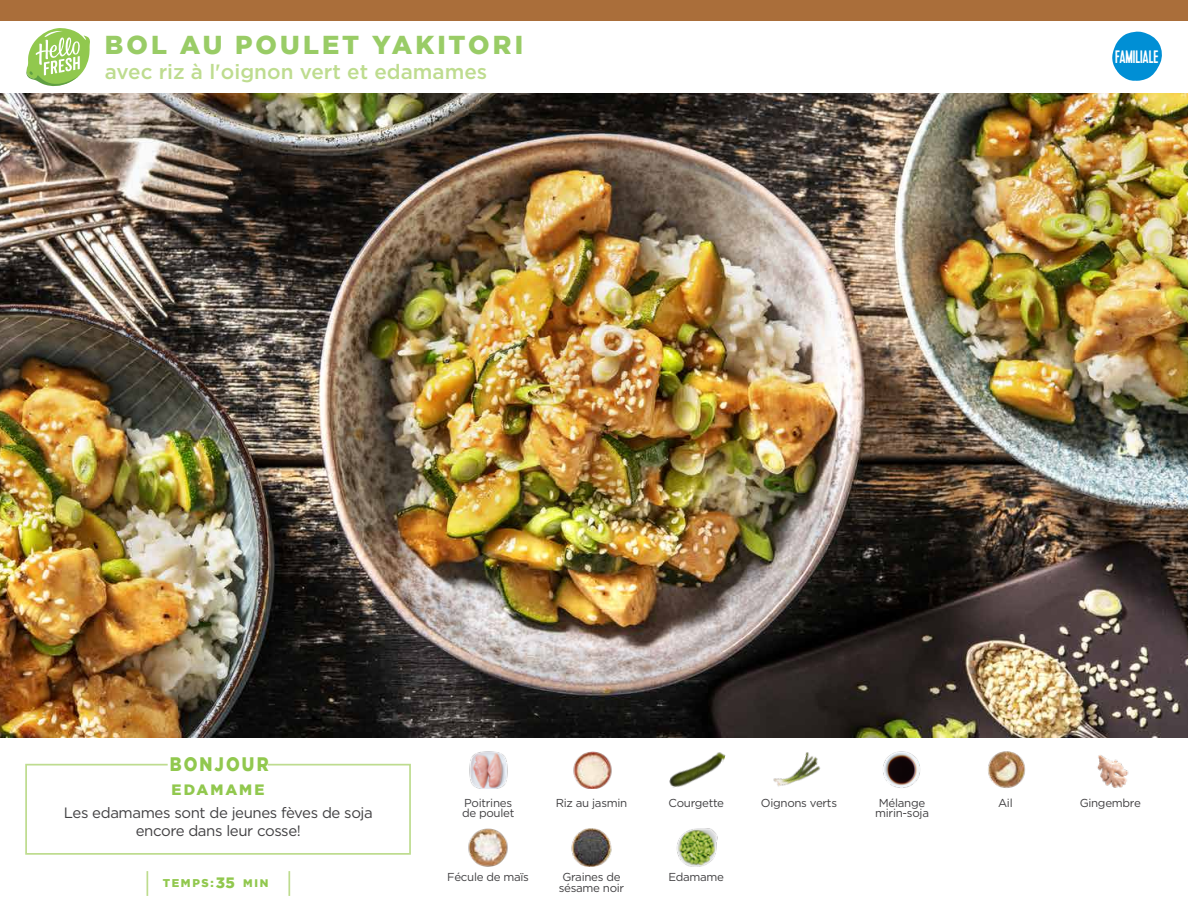
<style>
.page{position:relative;width:1188px;height:918px;background:#fff}
.page>*{position:absolute;margin:0;border:0;box-sizing:border-box;transform-origin:0 0}
.t1{font:900 25.8px "Gotham";letter-spacing:.12em;color:#9c6}
.t2{font:500 20.7px "Gotham";color:#bedc8f}
.t3{font:900 19.5px "Gotham";letter-spacing:.125em;color:#91c84e;scale:.85 1}
.t4{font:18px "Kapra";letter-spacing:-.005em;color:#fff;scale:.9 1}
.t5{font:15px/18px "Gotham";letter-spacing:-.025em;color:#414042;text-align:center}
.t6{font:900 15px "Gotham";letter-spacing:.125em;color:#91c84e}
.t7{font:11.55px/10.5px "Gotham";letter-spacing:-.025em;color:#414042;text-align:center}
.t8{font:900 11.25px "Gotham";letter-spacing:.145em;color:#91c84e}
.s1{font-size:15px}
.s2{font-size:10.95px}
</style>
<div class="page">
<img style="left:0;top:93px;width:1188px;height:644px">
<svg style="left:25px;top:763px;width:386px;height:92px"></svg>
<img style="left:469px;top:751px;width:39px;height:38px">
<img style="left:573px;top:751px;width:39px;height:38px">
<img style="left:468px;top:828px;width:40px;height:38px">
<img style="left:571px;top:828px;width:41px;height:38px">
<img style="left:676px;top:828px;width:42px;height:38px">
<img style="left:669px;top:752px;width:57px;height:36px">
<img style="left:773px;top:752px;width:48px;height:35px">
<img style="left:883px;top:751px;width:37px;height:37px">
<img style="left:988px;top:751px;width:38px;height:37px">
<img style="left:1097px;top:755px;width:32px;height:33px">
<svg style="left:1112px;top:31px;width:50px;height:50px"></svg>
<div style="left:1115px;top:50px;width:44px;height:15px;background:#008fd5"></div>
<div style="left:0;top:0;width:1188px;height:21px;background:#aa6e3a"></div>
<svg style="left:147px;top:871px;width:1px;height:25px"></svg>
<hr style="left:288px;top:871px;width:2px;height:25px;background:#bedc8f">
<svg style="left:26px;top:28px;width:64px;height:59px"></svg>
<h1 class="t1" style="left:105px;top:30px;width:420px">BOL AU POULET YAKITORI</h1>
<h2 class="t2" style="left:105px;top:58px;width:384px">avec riz à l'oignon vert et edamames</h2>
<h3 class="t4" style="left:1115px;top:46px;width:50px">FAMILIALE</h3>
<h3 class="t3" style="left:170px;top:752px;width:118px">BONJOUR</h3>
<p class="t6" style="left:172px;top:781px;width:94px">EDAMAME</p>
<p class="t5" style="left:64px;top:803px;width:311px">Les edamames sont de jeunes fèves de soja encore dans leur cosse!</p>
<p class="t8" style="left:163px;top:877px;width:107px">TEMPS:<span class="s1">35</span> <span class="s2">MIN</span></p>
<p class="t7" style="left:462px;top:797px;width:54px;text-align:left">Poitrines de poulet</p>
<p class="t7" style="left:447px;top:872px;width:83px">Fécule de maïs</p>
<p class="t7" style="left:556px;top:797px;width:73px">Riz au jasmin</p>
<p class="t7" style="left:761px;top:797px;width:78px">Oignons verts</p>
<p class="t7" style="left:669px;top:797px;width:57px">Courgette</p>
<p class="t7" style="left:559px;top:872px;width:67px">Graines de sésame noir</p>
<p class="t7" style="left:669px;top:872px;width:57px">Edamame</p>
<p class="t7" style="left:875px;top:797px;width:55px">Mélange mirin-soja</p>
<p class="t7" style="left:998px;top:797px;width:16px">Ail</p>
<p class="t7" style="left:1080px;top:797px;width:63px">Gingembre</p>
</div>
